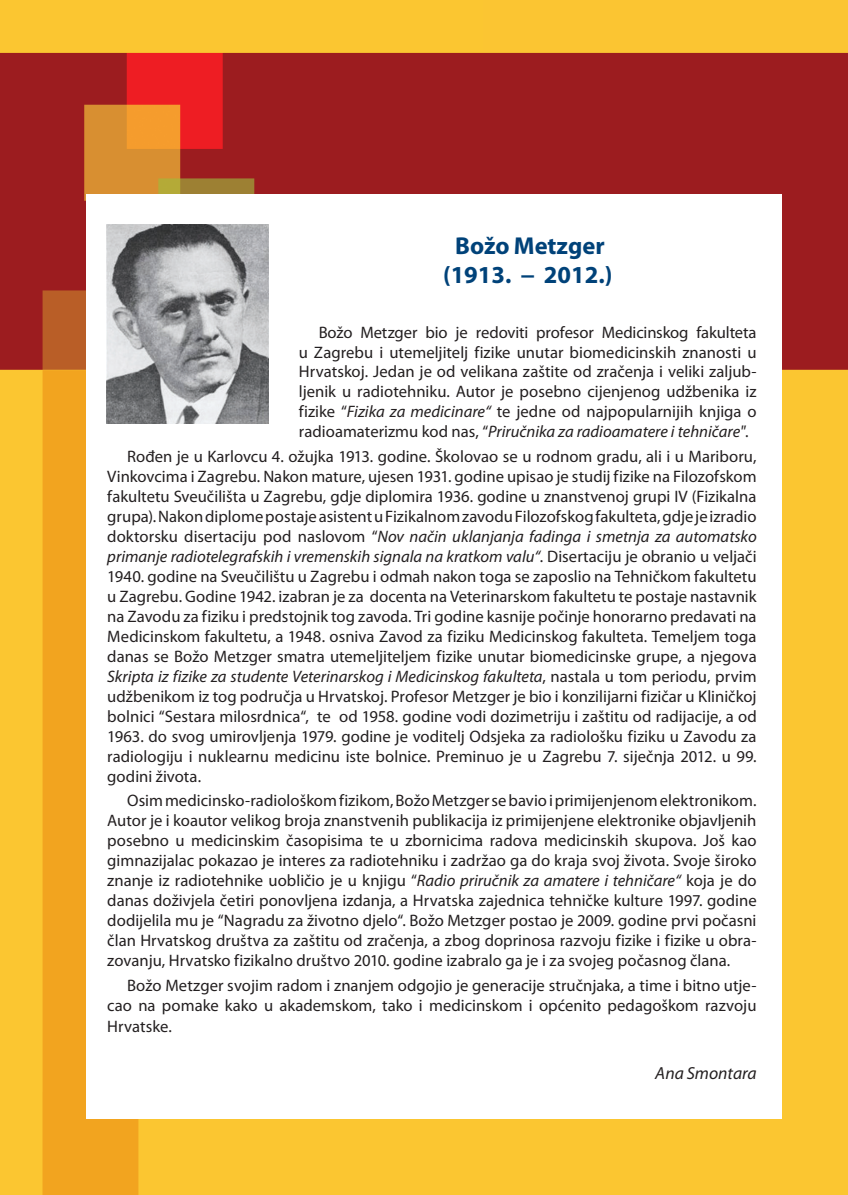
<style>
.page{position:relative;width:848px;height:1195px;background:#fff}
.page>*{position:absolute;margin:0;border:0;box-sizing:border-box;transform-origin:0 0}
.t1{font:700 24.5px/29.4px "Myriad Pro";color:#004279;text-align:center}
.t2{font:italic 17.5px "Myriad Pro";color:#231f20}
.t3{font:16.62px/19.9px "Myriad Pro";color:#231f20;text-align:justify}
.s1{font-style:italic}
</style>
<div class="page">
<img style="left:0;top:0;width:847px;height:1195px">
<div style="left:86px;top:194px;width:695px;height:925px;background:#fff"></div>
<img style="left:106px;top:224px;width:163px;height:200px">
<h1 class="t1" style="left:443px;top:233px;width:171px">Božo Metzger (1913. − 2012.)</h1>
<p class="t3" style="left:299px;top:323px;width:459px;text-indent:20px">Božo Metzger bio je redoviti profesor Medicinskog fakulteta u Zagrebu i utemeljitelj fizike unutar biomedicinskih znanosti u Hrvatskoj. Jedan je od velikana zaštite od zračenja i veliki zaljub&shy;ljenik u radiotehniku. Autor je posebno cijenjenog udžbenika iz fizike “<span class="s1">Fizika za medicinare“</span> te jedne od najpopularnijih knjiga o radioamaterizmu kod nas, “<span class="s1">Priručnika za radioamatere i tehničare"</span>.</p>
<p class="t3" style="left:107px;top:448px;width:650px;text-indent:20px">Rođen je u Karlovcu 4. ožujka 1913. godine. Školovao se u rodnom gradu, ali i u Mariboru, Vinkovcima i Zagrebu. Nakon mature, ujesen 1931. godine upisao je studij fizike na Filozofskom fakultetu Sveučilišta u Zagrebu, gdje diplomira 1936. godine u znanstvenoj grupi IV (Fizikalna grupa). Nakon diplome postaje asistent u Fizikalnom zavodu Filozofskog fakulteta, gdje je izradio doktorsku disertaciju pod naslovom “<span class="s1">Nov način uklanjanja fadinga i smetnja za automatsko primanje radiotelegrafskih i vremenskih signala na kratkom valu“</span>. Disertaciju je obranio u veljači 1940. godine na Sveučilištu u Zagrebu i odmah nakon toga se zaposlio na Tehničkom fakultetu u Zagrebu. Godine 1942. izabran je za docenta na Veterinarskom fakultetu te postaje nastavnik na Zavodu za fiziku i predstojnik tog zavoda. Tri godine kasnije počinje honorarno predavati na Medicinskom fakultetu, a 1948. osniva Zavod za fiziku Medicinskog fakulteta. Temeljem toga danas se Božo Metzger smatra utemeljiteljem fizike unutar biomedicinske grupe, a njegova <span class="s1">Skripta iz fizike za studente Veterinarskog i Medicinskog fakulteta</span>, nastala u tom periodu, prvim udžbenikom iz tog područja u Hrvatskoj. Profesor Metzger je bio i konzilijarni fizičar u Kliničkoj bolnici “Sestara milosrdnica“, te od 1958. godine vodi dozimetriju i zaštitu od radijacije, a od 1963. do svog umirovljenja 1979. godine je voditelj Odsjeka za radiološku fiziku u Zavodu za radiologiju i nuklearnu medicinu iste bolnice. Preminuo je u Zagrebu 7. siječnja 2012. u 99. godini života.</p>
<p class="t3" style="left:107px;top:792px;width:650px;text-indent:20px">Osim medicinsko-radiološkom fizikom, Božo Metzger se bavio i primijenjenom elektronikom.<br>Autor je i koautor velikog broja znanstvenih publikacija iz primijenjene elektronike objavljenih posebno u medicinskim časopisima te u zbornicima radova medicinskih skupova. Još kao gimnazijalac pokazao je interes za radiotehniku i zadržao ga do kraja svoj života. Svoje široko znanje iz radiotehnike uobličio je u knjigu “<span class="s1">Radio priručnik za amatere i tehničare“</span> koja je do danas doživjela četiri ponovljena izdanja, a Hrvatska zajednica tehničke kulture 1997. godine dodijelila mu je “Nagradu za životno djelo“. Božo Metzger postao je 2009. godine prvi počasni član Hrvatskog društva za zaštitu od zračenja, a zbog doprinosa razvoju fizike i fizike u obra&shy;zovanju, Hrvatsko fizikalno društvo 2010. godine izabralo ga je i za svojeg počasnog člana.</p>
<p class="t3" style="left:107px;top:976px;width:650px;line-height:20.5px;text-indent:20px">Božo Metzger svojim radom i znanjem odgojio je generacije stručnjaka, a time i bitno utje&shy;cao na pomake kako u akademskom, tako i medicinskom i općenito pedagoškom razvoju Hrvatske.</p>
<p class="t2" style="left:655px;top:1066px;width:103px">Ana Smontara</p>
</div>
